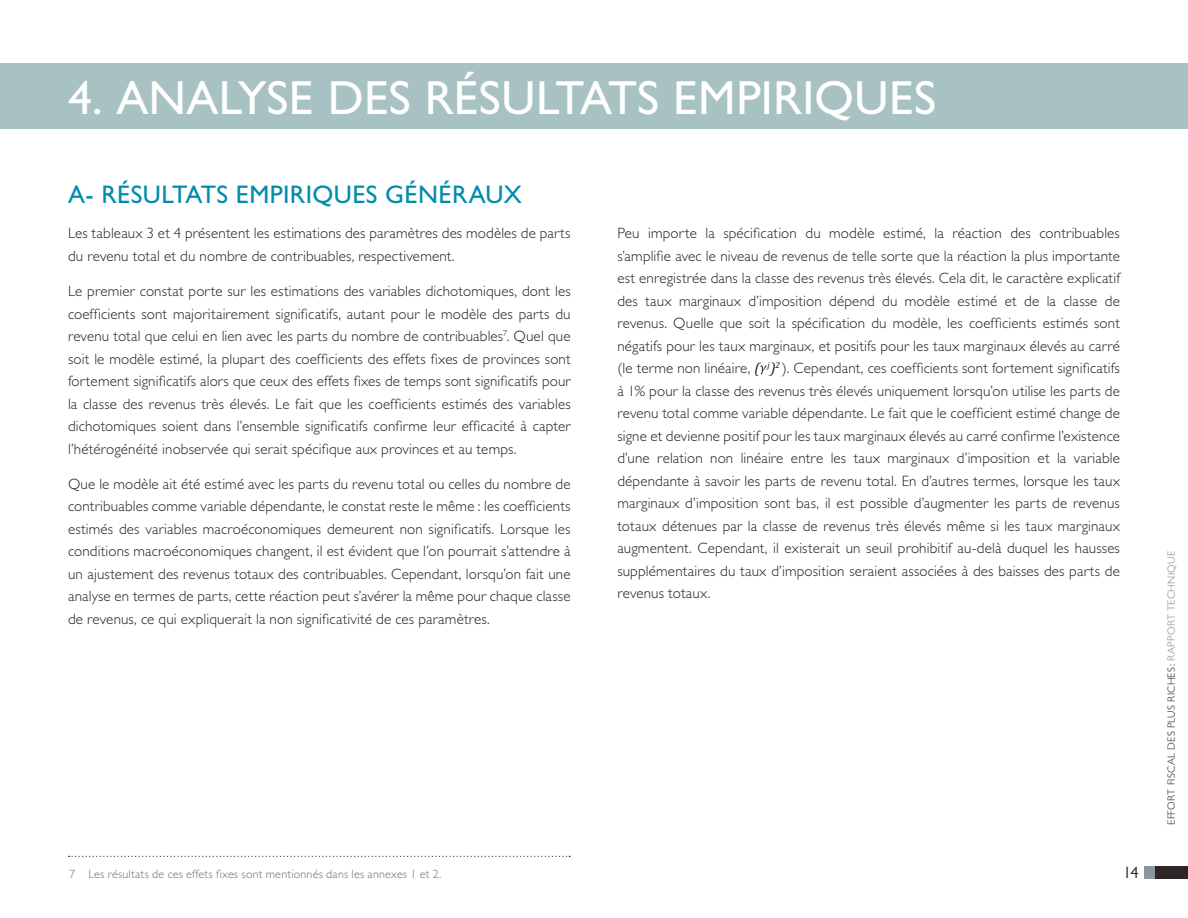
<style>
.page{position:relative;width:1188px;height:918px;background:#fff}
.page>*{position:absolute;margin:0;border:0;box-sizing:border-box;transform-origin:0 0}
.S_E_C_T_I_O_N{font:500 48px "Gill Sans MT Pro";letter-spacing:.005em;color:#fff}
.PETIT_titre{font:500 25.5px "Gill Sans MT Pro";letter-spacing:.015em;color:#008cac}
.t1{font:16.5px "Gill Sans MT Pro";color:#231f20}
.Texte_régulier{font:300 15px/22.5px "Gill Sans Std";letter-spacing:.01em;color:#231f20;text-align:justify}
.Bas_de_page{font:300 12px "Gill Sans Std";letter-spacing:.02em;color:#6c6d70}
.t2{font:300 10.5px "Gill Sans Std";letter-spacing:.035em;color:#231f20}
.s1{font-family:"Cambria";font-weight:400;font-style:italic}
.s2{color:#808285}
</style>
<div class="page">
<div style="left:1145px;top:866px;width:43px;height:12px;background:#2d2526"></div>
<div style="left:1145px;top:866px;width:10px;height:12px;background:#8c959e"></div>
<div style="left:0;top:64px;width:1188px;height:65px;background:#a8c2c3"></div>
<svg style="left:69px;top:856px;width:501px;height:1px"></svg>
<svg style="left:760px;top:366px;width:7px;height:8px"></svg>
<p class="S_E_C_T_I_O_N" style="left:68px;top:69px;width:870px">4. ANALYSE DES RÉSULTATS EMPIRIQUES</p>
<p class="PETIT_titre" style="left:68px;top:179px;width:455px">A- RÉSULTATS EMPIRIQUES GÉNÉRAUX</p>
<p class="Texte_régulier" style="left:68px;top:222px;width:504px">Les tableaux 3 et 4 présentent les estimations des paramètres des modèles de parts du revenu total et du nombre de contribuables, respectivement.</p>
<p class="Texte_régulier" style="left:68px;top:280px;width:504px">Le premier constat porte sur les estimations des variables dichotomiques, dont les coefficients sont majoritairement significatifs, autant pour le modèle des parts du revenu total que celui en lien avec les parts du nombre de contribuables<sup>7</sup>. Quel que soit le modèle estimé, la plupart des coefficients des effets fixes de provinces sont fortement significatifs alors que ceux des effets fixes de temps sont significatifs pour la classe des revenus très élevés. Le fait que les coefficients estimés des variables dichotomiques soient dans l’ensemble significatifs confirme leur efficacité à capter l’hétérogénéité inobservée qui serait spécifique aux provinces et au temps.</p>
<p class="Texte_régulier" style="left:68px;top:473px;width:504px">Que le modèle ait été estimé avec les parts du revenu total ou celles du nombre de contribuables comme variable dépendante, le constat reste le même : les coefficients estimés des variables macroéconomiques demeurent non significatifs. Lorsque les conditions macroéconomiques changent, il est évident que l’on pourrait s’attendre à un ajustement des revenus totaux des contribuables. Cependant, lorsqu’on fait une analyse en termes de parts, cette réaction peut s’avérer la même pour chaque classe de revenus, ce qui expliquerait la non significativité de ces paramètres.</p>
<p class="Texte_régulier" style="left:617px;top:222px;width:504px">Peu importe la spécification du modèle estimé, la réaction des contribuables s’amplifie avec le niveau de revenus de telle sorte que la réaction la plus importante est enregistrée dans la classe des revenus très élevés. Cela dit, le caractère explicatif des taux marginaux d’imposition dépend du modèle estimé et de la classe de revenus. Quelle que soit la spécification du modèle, les coefficients estimés sont négatifs pour les taux marginaux, et positifs pour les taux marginaux élevés au carré (le terme non linéaire, <span class="s1">(</span> <sup>j</sup><span class="s1">)</span><sup>2</sup> ). Cependant, ces coefficients sont fortement significatifs à 1% pour la classe des revenus très élevés uniquement lorsqu’on utilise les parts de revenu total comme variable dépendante. Le fait que le coefficient estimé change de signe et devienne positif pour les taux marginaux élevés au carré confirme l’existence d’une relation non linéaire entre les taux marginaux d’imposition et la variable dépendante à savoir les parts de revenu total. En d’autres termes, lorsque les taux marginaux d’imposition sont bas, il est possible d’augmenter les parts de revenus totaux détenues par la classe de revenus très élevés même si les taux marginaux augmentent. Cependant, il existerait un seuil prohibitif au-delà duquel les hausses supplémentaires du taux d’imposition seraient associées à des baisses des parts de revenus totaux.</p>
<p class="Bas_de_page" style="left:69px;top:868px;width:374px">7 Les résultats de ces effets fixes sont mentionnés dans les annexes 1 et 2.</p>
<p class="t1" style="left:1123px;top:863px;width:17px">14</p>
<p class="t2" style="left:1166px;top:825px;width:276px;rotate:-90deg">EFFORT FISCAL DES PLUS RICHES: <span class="s2">RAPPORT TECHNIQUE</span></p>
</div>
